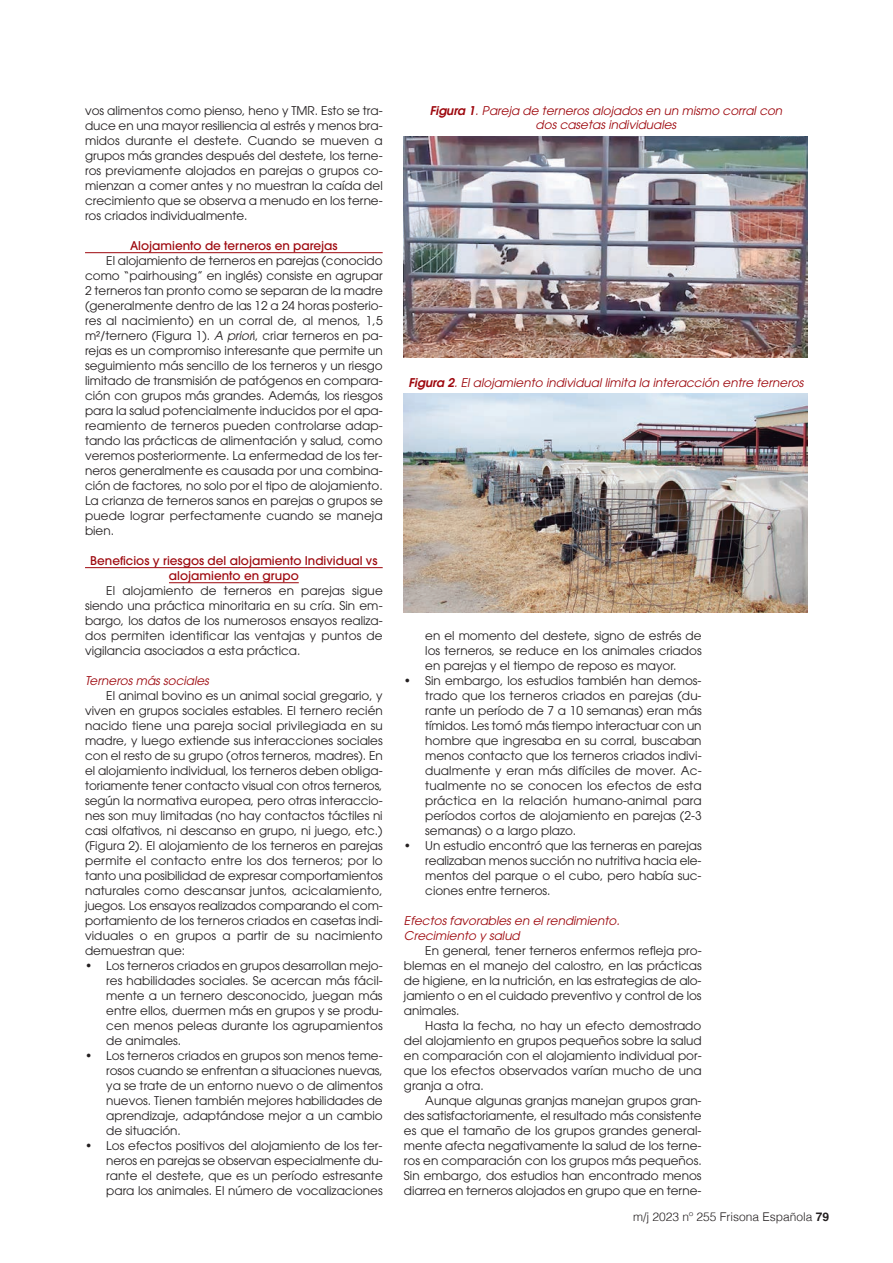
<style>
.page{position:relative;width:893px;height:1263px;background:#fff}
.page>*{position:absolute;margin:0;border:0;box-sizing:border-box;transform-origin:0 0}
.t1{font:12px/15px "Avant Garde";color:#231f20;text-align:justify}
.t2{font:italic 12px/15px "Avant Garde";color:#9d070d}
.t3{font:500 12px/15px "Avant Garde";color:#9d070d;text-align:center}
.t4{font:300 12px "Helvetica";color:#231f20}
.s1{font-style:italic}
.s2{font-weight:600}
.s3{font-weight:700}
</style>
<div class="page">
<hr style="left:85px;top:252px;width:298px;height:1px;background:#9d070d">
<hr style="left:85px;top:567px;width:298px;height:1px;background:#9d070d">
<hr style="left:169px;top:582px;width:130px;height:1px;background:#9d070d">
<img style="left:404px;top:136px;width:404px;height:221px">
<img style="left:404px;top:394px;width:404px;height:218px">
<p class="t1" style="left:85px;top:103px;width:299px">vos alimentos como pienso, heno y TMR. Esto se tra&shy;duce en una mayor resiliencia al estrés y menos bra&shy;midos durante el destete. Cuando se mueven a grupos más grandes después del destete, los terne&shy;ros previamente alojados en parejas o grupos co&shy;mienzan a comer antes y no muestran la caída del crecimiento que se observa a menudo en los terne&shy;ros criados individualmente.</p>
<p class="t3" style="left:130px;top:238px;width:209px">Alojamiento de terneros en parejas</p>
<p class="t1" style="left:85px;top:253px;width:299px;text-indent:21px">El alojamiento de terneros en parejas (conocido como “pairhousing” en inglés) consiste en agrupar 2 terneros tan pronto como se separan de la madre (generalmente dentro de las 12 a 24 horas posterio&shy;res al nacimiento) en un corral de, al menos, 1,5 m²/ternero (Figura 1). <span class="s1">A prior</span>i, criar terneros en pa&shy;rejas es un compromiso interesante que permite un seguimiento más sencillo de los terneros y un riesgo limitado de transmisión de patógenos en compara&shy;ción con grupos más grandes. Además, los riesgos para la salud potencialmente inducidos por el apa&shy;reamiento de terneros pueden controlarse adap&shy;tando las prácticas de alimentación y salud, como veremos posteriormente. La enfermedad de los ter&shy;neros generalmente es causada por una combina&shy;ción de factores, no solo por el tipo de alojamiento.<br>La crianza de terneros sanos en parejas o grupos se puede lograr perfectamente cuando se maneja bien.</p>
<p class="t3" style="left:90px;top:553px;width:289px">Beneficios y riesgos del alojamiento Individual vs alojamiento en grupo</p>
<p class="t1" style="left:85px;top:583px;width:299px;text-indent:21px">El alojamiento de terneros en parejas sigue siendo una práctica minoritaria en su cría. Sin em&shy;bargo, los datos de los numerosos ensayos realiza&shy;dos permiten identificar las ventajas y puntos de vigilancia asociados a esta práctica.</p>
<p class="t2" style="left:85px;top:673px;width:128px">Ternerosmássociales</p>
<p class="t1" style="left:85px;top:688px;width:299px;text-indent:21px">El animal bovino es un animal social gregario, y viven en grupos sociales estables. El ternero recién nacido tiene una pareja social privilegiada en su madre, y luego extiende sus interacciones sociales con el resto de su grupo (otros terneros, madres). En el alojamiento individual, los terneros deben obliga&shy;toriamente tener contacto visual con otros terneros, según la normativa europea, pero otras interaccio&shy;nes son muy limitadas (no hay contactos táctiles ni casi olfativos, ni descanso en grupo, ni juego, etc.) (Figura 2). El alojamiento de los terneros en parejas permite el contacto entre los dos terneros; por lo tanto una posibilidad de expresar comportamientos naturales como descansar juntos, acicalamiento, juegos. Los ensayos realizados comparando el com&shy;portamiento de los terneros criados en casetas indi&shy;viduales o en grupos a partir de su nacimiento demuestran que:</p>
<p class="t1" style="left:106px;top:958px;width:278px;text-indent:-21px">• Los terneros criados en grupos desarrollan mejo&shy;res habilidades sociales. Se acercan más fácil&shy;mente a un ternero desconocido, juegan más entre ellos, duermen más en grupos y se produ&shy;cen menos peleas durante los agrupamientos de animales.</p>
<p class="t1" style="left:106px;top:1048px;width:278px;text-indent:-21px">• Los terneros criados en grupos son menos teme&shy;rosos cuando se enfrentan a situaciones nuevas, ya se trate de un entorno nuevo o de alimentos nuevos. Tienen también mejores habilidades de aprendizaje, adaptándose mejor a un cambio de situación.</p>
<p class="t1" style="left:106px;top:1138px;width:278px;text-indent:-21px">• Los efectos positivos del alojamiento de los ter&shy;neros en parejas se observan especialmente du&shy;rante el destete, que es un período estresante para los animales. El número de vocalizaciones</p>
<p class="t2" style="left:430px;top:104px;width:357px;line-height:13.5px;text-align:center"><span class="s2">Figura 1</span>.Pareja de ternerosalojadosen un mismo corralcon doscasetasindividuales</p>
<p class="t2" style="left:408px;top:375px;width:399px"><span class="s2">Figura 2</span>.Elalojamiento individuallimita la interacción entre terneros</p>
<p class="t1" style="left:425px;top:628px;width:278px">en el momento del destete, signo de estrés de los terneros, se reduce en los animales criados en parejas y el tiempo de reposo es mayor.</p>
<p class="t1" style="left:425px;top:673px;width:278px;text-indent:-21px">• Sin embargo, los estudios también han demos&shy;trado que los terneros criados en parejas (du&shy;rante un período de 7 a 10 semanas) eran más tímidos. Les tomó más tiempo interactuar con un hombre que ingresaba en su corral, buscaban menos contacto que los terneros criados indivi&shy;dualmente y eran más difíciles de mover. Ac&shy;tualmente no se conocen los efectos de esta práctica en la relación humano-animal para períodos cortos de alojamiento en parejas (2-3 semanas) o a largo plazo.</p>
<p class="t1" style="left:425px;top:838px;width:278px;text-indent:-21px">• Un estudio encontró que las terneras en parejas realizaban menos succión no nutritiva hacia ele&shy;mentos del parque o el cubo, pero había suc&shy;ciones entre terneros.</p>
<p class="t2" style="left:404px;top:913px;width:220px">Efectosfavorablesen elrendimiento.<br>Crecimiento y salud</p>
<p class="t1" style="left:404px;top:943px;width:299px;text-indent:21px">En general, tener terneros enfermos refleja pro&shy;blemas en el manejo del calostro, en las prácticas de higiene, en la nutrición, en las estrategias de alo&shy;jamiento o en el cuidado preventivo y control de los animales.</p>
<p class="t1" style="left:404px;top:1018px;width:299px;text-indent:21px">Hasta la fecha, no hay un efecto demostrado del alojamiento en grupos pequeños sobre la salud en comparación con el alojamiento individual por&shy;que los efectos observados varían mucho de una granja a otra.</p>
<p class="t1" style="left:404px;top:1093px;width:299px;text-indent:21px">Aunque algunas granjas manejan grupos gran&shy;des satisfactoriamente, el resultado más consistente es que el tamaño de los grupos grandes general&shy;mente afecta negativamente la salud de los terne&shy;ros en comparación con los grupos más pequeños.<br>Sin embargo, dos estudios han encontrado menos diarrea en terneros alojados en grupo que en terne-</p>
<p class="t4" style="left:633px;top:1206px;width:198px">m/j 2023 nº 255 Frisona Española <span class="s3">79</span></p>
</div>
